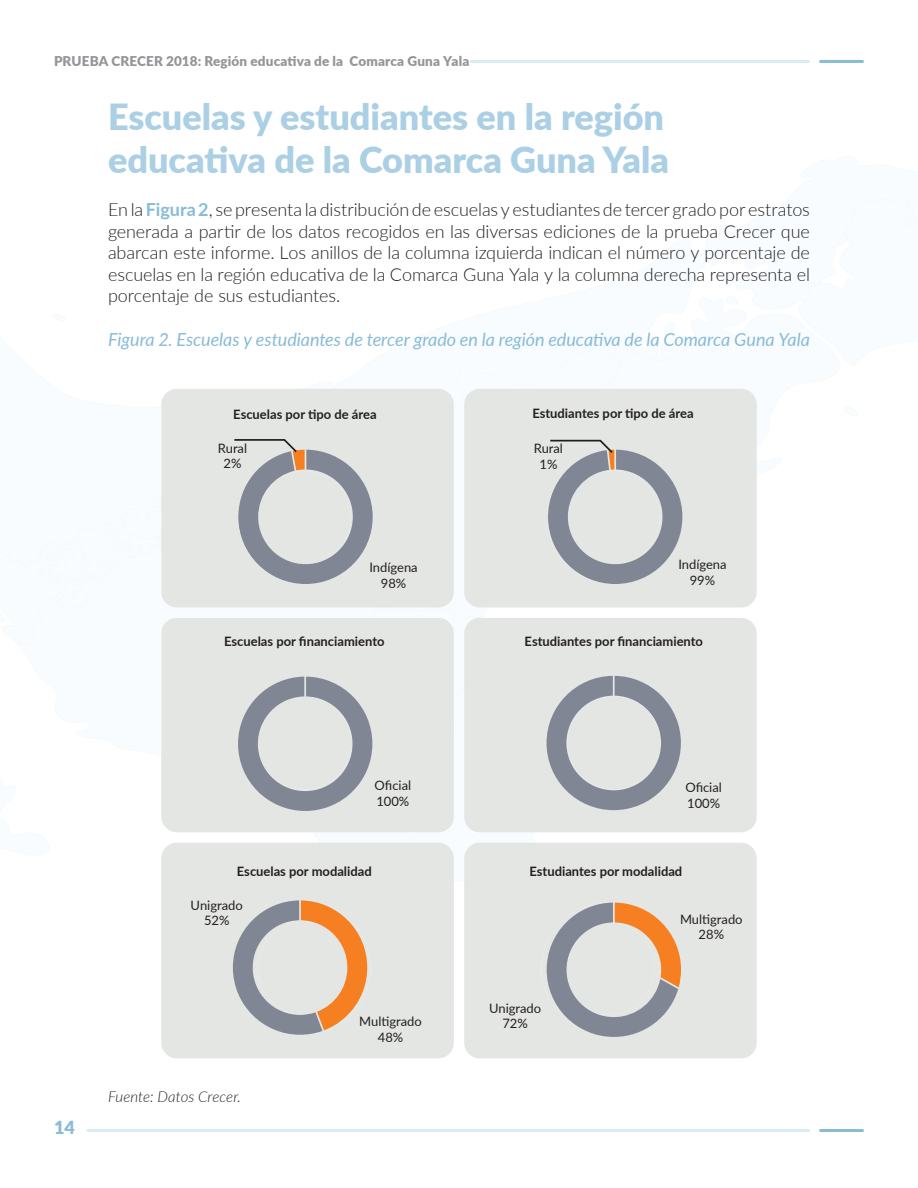
<style>
.page{position:relative;width:918px;height:1188px;background:#fff}
.page>*{position:absolute;margin:0;border:0;box-sizing:border-box;transform-origin:0 0}
.Títulos{font:900 36px/43.2px "Lato";color:#abcfe4}
.Cuerpos_de_texto_1_c{font:300 18px/21.6px "Lato";letter-spacing:-.005em;color:#231f20;text-align:justify}
.Figuras{font:italic 18px "Lato";letter-spacing:-.005em;color:#87bbd8}
.t1{font:900 18px "Lato";color:#87bbd8}
.Fuentes_Tablas_figur{font:italic 300 15px "Lato";letter-spacing:.005em;color:#231f20}
.t2{font:900 13.5px "Lato";letter-spacing:.01em;color:#939598}
.t3{font:700 13.05px "Lato";color:#231f20}
.t4{font:13.05px/15.6px "Lato";color:#231f20;text-align:center}
.s1{font-weight:700;color:#87bbd8}
</style>
<div class="page">
<hr style="left:88px;top:1129px;width:720px;height:3px;background:#dbebf3">
<hr style="left:471px;top:60px;width:338px;height:3px;background:#dbebf3">
<hr style="left:821px;top:60px;width:41px;height:3px;background:#87bbd8">
<hr style="left:821px;top:1129px;width:41px;height:3px;background:#87bbd8">
<svg style="left:350px;top:388px;width:305px;height:220px"></svg>
<div style="left:161px;top:618px;width:293px;height:214px;background:#e4e6e4"></div>
<div style="left:161px;top:843px;width:293px;height:215px;background:#e4e6e4"></div>
<div style="left:464px;top:843px;width:293px;height:215px;background:#e4e6e4"></div>
<div style="left:464px;top:618px;width:293px;height:214px;background:#e4e6e4"></div>
<div style="left:161px;top:389px;width:293px;height:218px;background:#e4e6e4"></div>
<div style="left:464px;top:389px;width:293px;height:218px;background:#e4e6e4"></div>
<svg style="left:181px;top:607px;width:347px;height:204px;background:#dbdede"></svg>
<svg style="left:547px;top:676px;width:134px;height:134px;background:#bcc0c4"></svg>
<svg style="left:541px;top:902px;width:140px;height:135px;background:#cbc1ba"></svg>
<svg style="left:233px;top:438px;width:140px;height:146px;background:#c1c3c5"></svg>
<svg style="left:547px;top:439px;width:135px;height:145px;background:#bfc2c5"></svg>
<svg style="left:233px;top:900px;width:138px;height:135px;background:#d2c0b2"></svg>
<p class="t2" style="left:54px;top:51px;width:417px">PRUEBA CRECER 2018: Región educativa de la Comarca Guna Yala</p>
<p class="Títulos" style="left:108px;top:93px;width:563px">Escuelas y estudiantes en la región educativa de la Comarca Guna Yala</p>
<p class="Cuerpos_de_texto_1_c" style="left:108px;top:198px;width:703px">En la <span class="s1">Figura 2</span>, se presenta la distribución de escuelas y estudiantes de tercer grado por estratos generada a partir de los datos recogidos en las diversas ediciones de la prueba Crecer que abarcan este informe. Los anillos de la columna izquierda indican el número y porcentaje de escuelas en la región educativa de la Comarca Guna Yala y la columna derecha representa el porcentaje de sus estudiantes.</p>
<p class="Figuras" style="left:108px;top:326px;width:703px">Figura 2. Escuelas y estudiantes de tercer grado en la región educativa de la Comarca Guna Yala</p>
<p class="t3" style="left:233px;top:404px;width:145px">Escuelas por tipo de área</p>
<p class="t3" style="left:532px;top:404px;width:163px">Estudiantes por tipo de área</p>
<p class="t4" style="left:218px;top:440px;width:31px">Rural<br>2%</p>
<p class="t4" style="left:534px;top:440px;width:31px">Rural<br>1%</p>
<p class="t4" style="left:369px;top:559px;width:50px">Indígena<br>98%</p>
<p class="t4" style="left:678px;top:556px;width:50px">Indígena<br>99%</p>
<p class="t3" style="left:224px;top:632px;width:162px">Escuelas por financiamiento</p>
<p class="t4" style="left:375px;top:777px;width:38px;text-align:left">Oficial<br>100%</p>
<p class="t3" style="left:237px;top:861px;width:136px">Escuelas por modalidad</p>
<p class="t4" style="left:191px;top:897px;width:54px">Unigrado<br>52%</p>
<p class="t1" style="left:54px;top:1114px;width:22px">14</p>
<p class="Fuentes_Tablas_figur" style="left:108px;top:1086px;width:134px">Fuente: Datos Crecer.</p>
<p class="t4" style="left:359px;top:1013px;width:64px">Multigrado<br>48%</p>
<p class="t3" style="left:525px;top:632px;width:180px">Estudiantes por financiamiento</p>
<p class="t4" style="left:685px;top:779px;width:38px;text-align:left">Oficial<br>100%</p>
<p class="t3" style="left:530px;top:861px;width:154px">Estudiantes por modalidad</p>
<p class="t4" style="left:489px;top:1000px;width:54px">Unigrado<br>72%</p>
<p class="t4" style="left:680px;top:911px;width:64px">Multigrado<br>28%</p>
</div>
